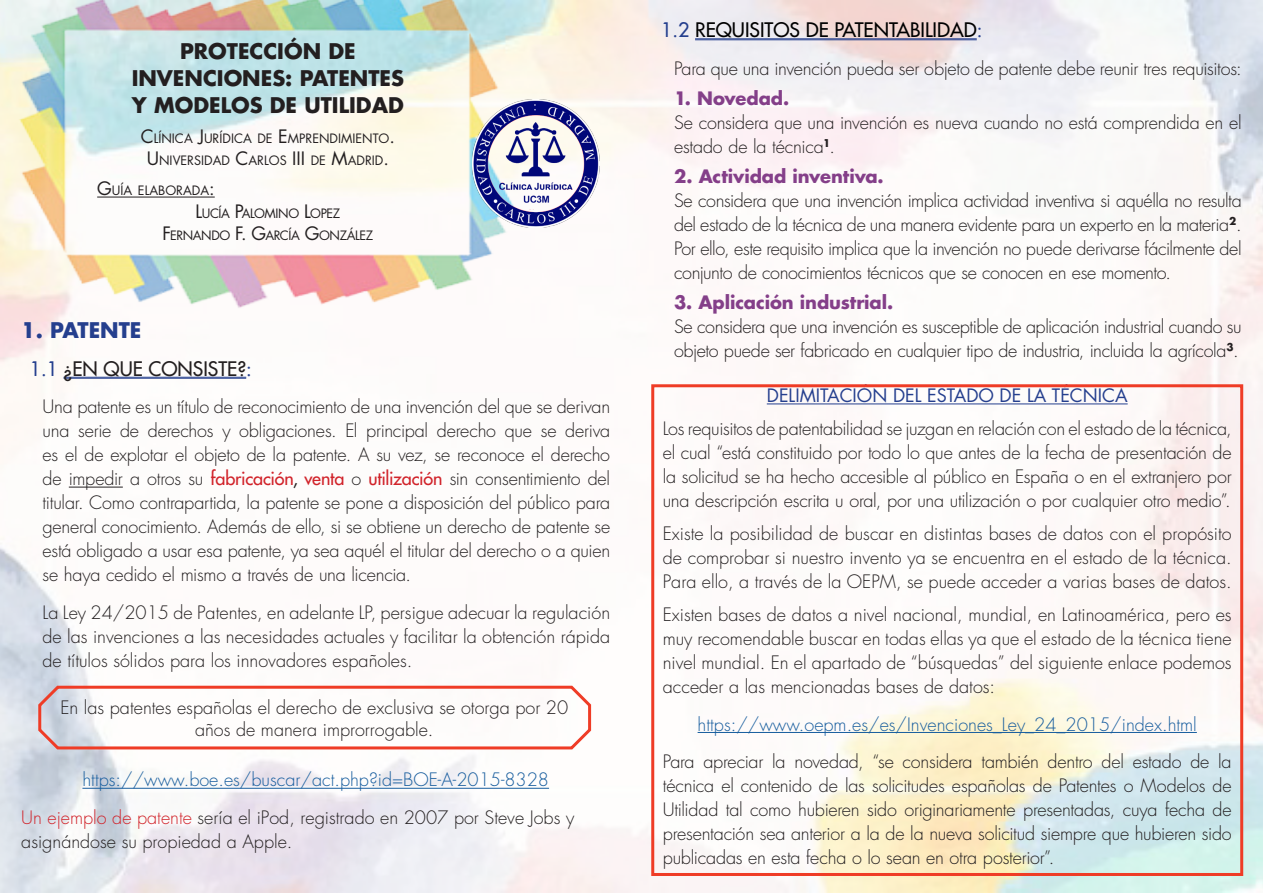
<style>
.page{position:relative;width:1263px;height:893px;background:#fff}
.page>*{position:absolute;margin:0;border:0;box-sizing:border-box;transform-origin:0 0}
.t1{font:700 21px "Futura Std";color:#231f20}
.t2{font:700 21px "Futura Std";color:#253f8e}
.t3{font:500 19.5px "Futura Std";color:#000}
.t4{font:500 19.5px "Futura Std";color:#231f20}
.t5{font:300 18px/24px "Futura Std";letter-spacing:-.01em;color:#231f20;text-align:justify}
.t6{font:300 18px "Futura Std";color:#175d9e}
.t7{font:700 18px "Futura Std";letter-spacing:-.005em;color:#843f89}
.t8{font:18px "Futura Std";color:#253f8e}
.t9{font:12.6px "Futura Std";color:#231f20}
.t10{font:12.6px "Futura Std";letter-spacing:-.035em;color:#231f20}
.t11{font:12.6px "Futura Std";letter-spacing:-.03em;color:#231f20}
.s1{font-size:18px}
.s2{color:#253f8e}
.s3{font-weight:500;color:#d1232a}
.s4{font-weight:500}
.s5{color:#d1232a}
</style>
<div class="page">
<img style="left:0;top:0;width:1263px;height:893px">
<img style="left:0;top:0;width:536px;height:310px">
<img style="left:472px;top:100px;width:128px;height:127px">
<hr style="left:97px;top:197px;width:118px;height:1px;background:#231f20">
<hr style="left:64px;top:377px;width:182px;height:1px;background:#253f8e">
<hr style="left:64px;top:378px;width:182px;height:1px;background:#253f8e">
<hr style="left:69px;top:487px;width:54px;height:1px;background:#231f20">
<svg style="left:37px;top:683px;width:556px;height:68px"></svg>
<hr style="left:82px;top:788px;width:467px;height:1px;background:#175d9e">
<hr style="left:695px;top:39px;width:282px;height:1px;background:#253f8e">
<hr style="left:695px;top:40px;width:282px;height:1px;background:#253f8e">
<hr style="left:767px;top:403px;width:361px;height:1px;background:#253f8e">
<hr style="left:698px;top:732px;width:499px;height:1px;background:#175d9e">
<div style="left:651px;top:384px;width:592px;height:492px;border:3px solid #ef3c26"></div>
<p class="t1" style="left:180px;top:37px;width:177px">PROTECCIÓN DE</p>
<p class="t1" style="left:132px;top:64px;width:274px">INVENCIONES: PATENTES</p>
<p class="t1" style="left:132px;top:91px;width:274px">Y MODELOS DE UTILIDAD</p>
<p class="t9" style="left:141px;top:130px;width:256px"><span class="s1">C</span>LÍNICA <span class="s1">J</span>URÍDICA DE <span class="s1">E</span>MPRENDIMIENTO<span class="s1">.</span></p>
<p class="t9" style="left:147px;top:153px;width:244px"><span class="s1">U</span> NIVERSIDAD <span class="s1">C</span>ARLOS <span class="s1">III</span> DE <span class="s1">M</span>ADRID<span class="s1">.</span></p>
<p class="t9" style="left:97px;top:183px;width:119px"><span class="s1">G</span>UÍA ELABORADA<span class="s1">:</span></p>
<p class="t11" style="left:195px;top:205px;width:146px"><span class="s1">L</span>UCÍA <span class="s1">P</span>ALOMINO <span class="s1">L</span>OPEZ</p>
<p class="t10" style="left:162px;top:228px;width:212px"><span class="s1">F</span>ERNANDO <span class="s1">F. G</span>ARCÍA <span class="s1">G</span>ONZÁLEZ</p>
<p class="t2" style="left:21px;top:316px;width:122px">1. PATENTE</p>
<p class="t4" style="left:30px;top:356px;width:224px"><span class="s2">1.1</span> ¿EN QUE CONSISTE?<span class="s2">:</span></p>
<p class="t5" style="left:43px;top:395px;width:569px">Una patente es un título de reconocimiento de una invención del que se derivan</p>
<p class="t5" style="left:43px;top:419px;width:569px">una serie de derechos y obligaciones. El principal derecho que se deriva es el de explotar el objeto de la patente. A su vez, se reconoce el derecho de impedir a otros su <span class="s3">fabricación</span><span class="s4">,</span> <span class="s3">venta</span> o <span class="s3">utilización</span> sin consentimiento del titular. Como contrapartida, la patente se pone a disposición del público para general conocimiento. Además de ello, si se obtiene un derecho de patente se está obligado a usar esa patente, ya sea aquél el titular del derecho o a quien se haya cedido el mismo a través de una licencia.</p>
<p class="t5" style="left:43px;top:601px;width:569px">La Ley 24/2015 de Patentes, en adelante LP, persigue adecuar la regulación de las invenciones a las necesidades actuales y facilitar la obtención rápida de títulos sólidos para los innovadores españoles.</p>
<p class="t5" style="left:60px;top:697px;width:509px;line-height:21.6px;text-align:center">En las patentes españolas el derecho de exclusiva se otorga por 20 años de manera improrrogable.</p>
<p class="t6" style="left:82px;top:769px;width:468px">https://www.boe.es/buscar/act.php?id=BOE-A-2015-8328</p>
<p class="t5" style="left:21px;top:806px;width:554px"><span class="s5">Un ejemplo de patente</span> sería el iPod, registrado en 2007 por Steve Jobs y asignándose su propiedad a Apple.</p>
<p class="t3" style="left:661px;top:18px;width:323px"><span class="s2">1.2</span> REQUISITOS DE PATENTABILIDAD<span class="s2">:</span></p>
<p class="t5" style="left:674px;top:57px;width:569px">Para que una invención pueda ser objeto de patente debe reunir tres requisitos:</p>
<p class="t7" style="left:674px;top:86px;width:117px">1. Novedad.</p>
<p class="t5" style="left:674px;top:111px;width:569px">Se considera que una invención es nueva cuando no está comprendida en el estado de la técnica<sup>1</sup>.</p>
<p class="t7" style="left:674px;top:164px;width:211px">2. Actividad inventiva.</p>
<p class="t5" style="left:674px;top:189px;width:569px">Se considera que una invención implica actividad inventiva si aquélla no resulta del estado de la técnica de una manera evidente para un experto en la materia<sup>2</sup>.<br>Por ello, este requisito implica que la invención no puede derivarse fácilmente del conjunto de conocimientos técnicos que se conocen en ese momento.</p>
<p class="t7" style="left:674px;top:290px;width:221px">3. Aplicación industrial.</p>
<p class="t5" style="left:674px;top:315px;width:569px">Se considera que una invención es susceptible de aplicación industrial cuando su objeto puede ser fabricado en cualquier tipo de industria, incluida la agrícola<sup>3</sup>.</p>
<p class="t8" style="left:767px;top:384px;width:362px">DELIMITACIÓN DEL ESTADO DE LA TÉCNICA</p>
<p class="t5" style="left:663px;top:417px;width:570px">Los requisitos de patentabilidad se juzgan en relación con el estado de la técnica, el cual “está constituido por todo lo que antes de la fecha de presentación de la solicitud se ha hecho accesible al pú blico en España o en el extranjero por una descripción escrita u oral, por una utilización o por cualquier otro medio”.</p>
<p class="t5" style="left:663px;top:522px;width:570px">Existe la posibilidad de buscar en distintas bases de datos con el propósito de comprobar si nuestro invento ya se encuentra en el estado de la técnica.<br>Para ello, a través de la OEPM, se puede acceder a varias bases de datos.</p>
<p class="t5" style="left:663px;top:603px;width:570px">Existen bases de datos a nivel nacional, mundial, en Latinoamérica, pero es muy recomendable buscar en todas ellas ya que el estado de la técnica tiene nivel mundial. En el apartado de “búsquedas” del siguiente enlace podemos acceder a las mencionadas bases de datos:</p>
<p class="t6" style="left:698px;top:713px;width:501px">https://www.oepm.es/es/Invenciones_Ley_24_2015/index.html</p>
<p class="t5" style="left:663px;top:750px;width:570px">Para apreciar la novedad, “se considera también dentro del estado de la técnica el contenido de las solicitudes españolas de Patentes o Modelos de Utilidad tal como hubieren sido originariamente presentadas, cuya fecha de presentación sea anterior a la de la nueva solicitud siempre que hubieren sido publicadas en esta fecha o lo sean en otra posterior”.</p>
</div>
